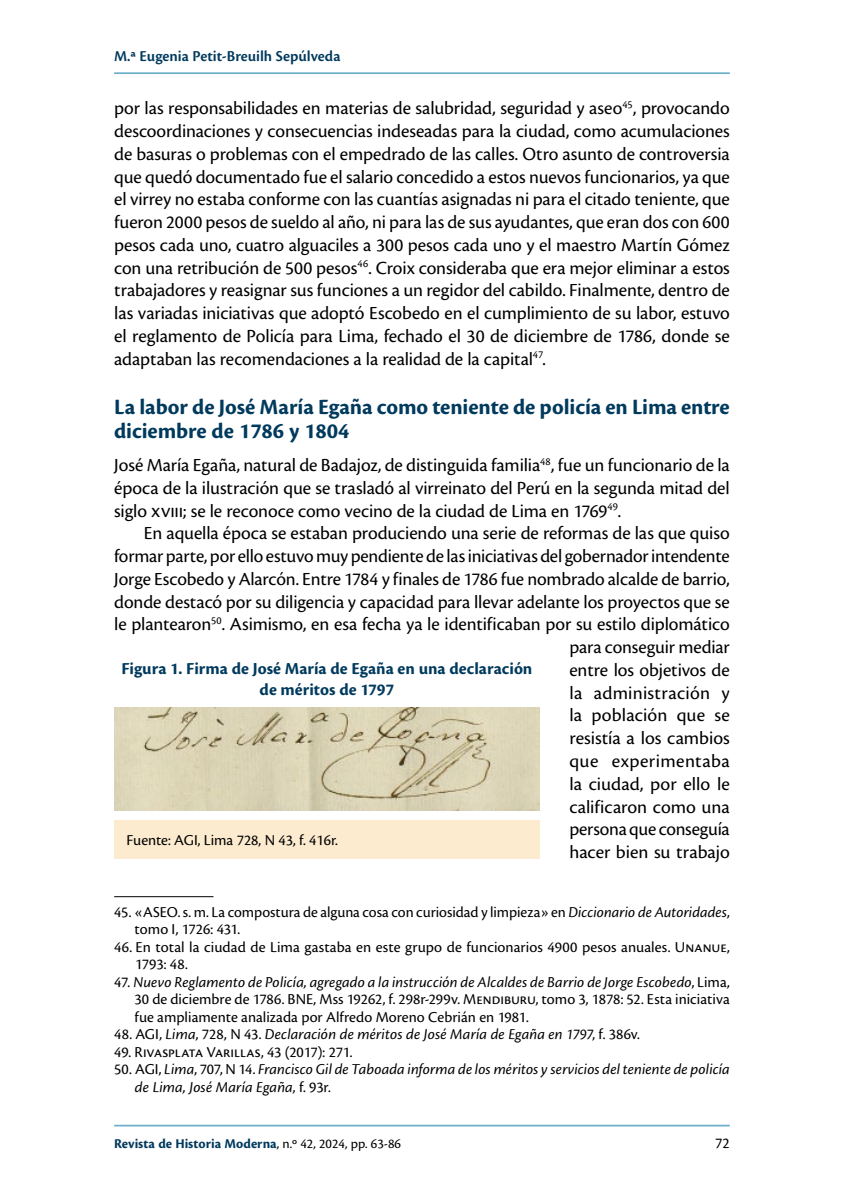
<style>
.page{position:relative;width:844px;height:1191px;background:#fff}
.page>*{position:absolute;margin:0;border:0;box-sizing:border-box;transform-origin:0 0}
.t1{font:700 22.75px/24.5px "Cronos Pro";letter-spacing:-.005em;color:#003a5d}
.t2{font:19.25px/22.8px "Cronos Pro";letter-spacing:-.005em;color:#000;text-align:justify}
.t3{font:700 17.5px/21px "Cronos Pro";color:#003a5d;text-align:center}
.t4{font:15.75px/17.5px "Cronos Pro";color:#000}
.t5{font:italic 15.75px/17.5px "Cronos Pro";letter-spacing:.005em;color:#000}
.t6{font:600 15.75px "Cronos Pro";color:#003a5d}
.t7{font:700 14px "Cronos Pro";letter-spacing:.005em;color:#003a5d}
.s1{font-style:italic}
.s2{font-style:normal}
.s3{font-weight:400;color:#000}
</style>
<div class="page">
<hr style="left:114px;top:72px;width:615px;height:2px;background:#6db0c8">
<hr style="left:114px;top:1124px;width:615px;height:2px;background:#6db0c8">
<hr style="left:114px;top:896px;width:99px;height:1px;background:#000">
<img style="left:114px;top:707px;width:425px;height:103px">
<div style="left:114px;top:820px;width:425px;height:38px;background:#fdebd0"></div>
<p class="t6" style="left:114px;top:47px;width:228px">M.ª Eugenia Petit-Breuilh Sepúlveda</p>
<p class="t2" style="left:114px;top:97px;width:617px">por las responsabilidades en materias de salubridad, seguridad y aseo<sup>45</sup>, provocando descoordinaciones y consecuencias indeseadas para la ciudad, como acumulaciones de basuras o problemas con el empedrado de las calles. Otro asunto de controversia que quedó documentado fue el salario concedido a estos nuevos funcionarios, ya que el virrey no estaba conforme con las cuantías asignadas ni para el citado teniente, que fueron 2000 pesos de sueldo al año, ni para las de sus ayudantes, que eran dos con 600 pesos cada uno, cuatro alguaciles a 300 pesos cada uno y el maestro Martín Gómez con una retribución de 500 pesos<sup>46</sup>. Croix consideraba que era mejor eliminar a estos trabajadores y reasignar sus funciones a un regidor del cabildo. Finalmente, dentro de las variadas iniciativas que adoptó Escobedo en el cumplimiento de su labor, estuvo el reglamento de Policía para Lima, fechado el 30 de diciembre de 1786, donde se adaptaban las recomendaciones a la realidad de la capital<sup>47</sup>.</p>
<p class="t1" style="left:114px;top:395px;width:617px">La labor de José María Egaña como teniente de policía en Lima entre diciembre de 1786 y 1804</p>
<p class="t2" style="left:114px;top:454px;width:617px">José María Egaña, natural de Badajoz, de distinguida familia<sup>48</sup>, fue un funcionario de la época de la ilustración que se trasladó al virreinato del Perú en la segunda mitad del siglo xviii; se le reconoce como vecino de la ciudad de Lima en 1769<sup>49</sup>.</p>
<p class="t2" style="left:114px;top:522px;width:617px;text-align:right">En aquella época se estaban produciendo una serie de reformas de las que quiso formar parte, por ello estuvo muy pendiente de las iniciativas del gobernador intendente Jorge Escobedo y Alarcón. Entre 1784 y finales de 1786 fue nombrado alcalde de barrio, donde destacó por su diligencia y capacidad para llevar adelante los proyectos que se le plantearon<sup>50</sup>. Asimismo, en esa fecha ya le identificaban por su estilo diplomático para conseguir mediar<br>entre los objetivos de<br>la administración y<br>la población que se<br>resistía a los cambios<br>que experimentaba<br>la ciudad, por ello le<br>calificaron como una<br>persona que conseguía<br>hacer bien su trabajo</p>
<p class="t3" style="left:121px;top:658px;width:412px">Figura 1. Firma de José María de Egaña en una declaración de méritos de 1797</p>
<p class="t4" style="left:126px;top:831px;width:213px">Fuente: AGI, Lima 728, N 43, f. 416r.</p>
<p class="t4" style="left:135px;top:903px;width:596px;text-indent:-20px">45. «ASEO. s. m. La compostura de alguna cosa con curiosidad y limpieza» en <span class="s1">Diccionario de Autoridades</span>, tomo I, 1726: 431.</p>
<p class="t4" style="left:135px;top:938px;width:596px;text-indent:-21px">46. En total la ciudad de Lima gastaba en este grupo de funcionarios 4900 pesos anuales. Unanue,<br>1793: 48.</p>
<p class="t4" style="left:134px;top:973px;width:596px;text-align:justify;text-indent:-20px">47. <span class="s1">Nuevo Reglamento de Policía, agregado a la instrucción de Alcaldes de Barrio de Jorge Escobedo</span>, Lima, 30 de diciembre de 1786. BNE, Mss 19262, f. 298r-299v. Mendiburu, tomo 3, 1878: 52. Esta iniciativa fue ampliamente analizada por Alfredo Moreno Cebrián en 1981.</p>
<p class="t5" style="left:114px;top:1025px;width:527px"><span class="s2">48. AGI,</span> Lima<span class="s2">, 728, N 43.</span> Declaración de méritos de José María de Egaña en 1797<span class="s2">, f. 386v.</span></p>
<p class="t4" style="left:114px;top:1043px;width:240px">49. Rivasplata Varillas, 43 (2017): 271.</p>
<p class="t5" style="left:135px;top:1060px;width:596px;text-indent:-21px"><span class="s2">50. AGI,</span> Lima<span class="s2">, 707, N 14.</span> Francisco Gil de Taboada informa de los méritos y servicios del teniente de policía de Lima, José María Egaña<span class="s2">, f. 93r.</span></p>
<p class="t7" style="left:114px;top:1135px;width:288px">Revista de Historia Moderna<span class="s3">, n.º 42, 2024, pp. 63-86</span></p>
<p class="t4" style="left:715px;top:1134px;width:16px">72</p>
</div>
